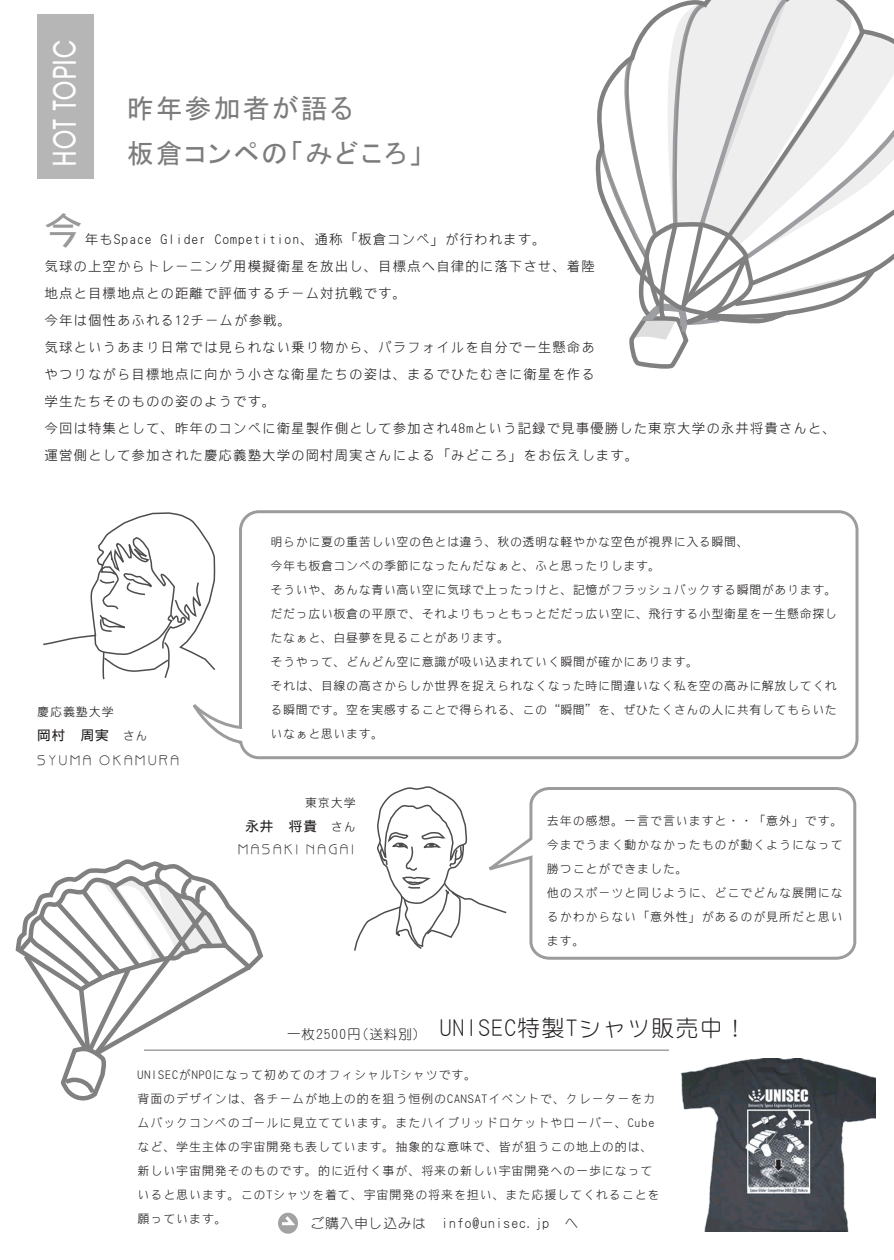
<style>
.page{position:relative;width:894px;height:1260px;background:#fff}
.page>*{position:absolute;margin:0;border:0;box-sizing:border-box;transform-origin:0 0}
.t1{font:37.5px "DF Gothic P W5 WIN RKSJ H";color:#999}
.t2{font:100 30px "Atilla";letter-spacing:.05em;color:#fff}
.t3{font:27px/45px "MS P Gothic";letter-spacing:.075em;color:#7c7c7c}
.t4{font:22.5px "DF Maru Gothic Lt WIN RKSJ H";letter-spacing:.075em;color:#231f20}
.t5{font:13.5px/27px "DF Gothic P W3 WIN RKSJ H";letter-spacing:.075em;color:#231f20}
.t6{font:13.5px "DF Maru Gothic Lt WIN RKSJ H";letter-spacing:.075em;color:#231f20}
.t7{font:13.5px "Basque";letter-spacing:.2em;color:#231f20}
.t8{font:13.5px "DF Gothic P W5 WIN RKSJ H";letter-spacing:.075em;color:#231f20}
.t9{font:12px/24px "DF Gothic P W3 WIN RKSJ H";letter-spacing:.075em;color:#231f20}
.t10{font:12px/24px "DF Gothic P W3 WIN RKSJ H";letter-spacing:.05em;color:#231f20}
.s1{font-family:"DF Gothic P W3 WIN RKSJ H";font-size:12px}
</style>
<div class="page">
<img style="left:681px;top:1059px;width:194px;height:172px">
<hr style="left:144px;top:1049px;width:525px;height:2px;background:#a2a2a2">
<div style="left:278px;top:1213px;width:20px;height:21px;background:#a2a2a2;border-radius:50%"></div>
<svg style="left:279px;top:1213px;width:19px;height:14px"></svg>
<svg style="left:508px;top:787px;width:349px;height:173px"></svg>
<svg style="left:193px;top:510px;width:666px;height:250px"></svg>
<div style="left:37px;top:14px;width:57px;height:165px;background:#b6b6b6"></div>
<svg style="left:595px;top:0;width:299px;height:369px"></svg>
<svg style="left:15px;top:859px;width:250px;height:242px"></svg>
<svg style="left:354px;top:786px;width:154px;height:165px"></svg>
<svg style="left:43px;top:512px;width:174px;height:186px"></svg>
<h2 class="t2" style="left:45px;top:166px;width:127px;rotate:-90deg">HOT TOPIC</h2>
<h3 class="t3" style="left:127px;top:86px;width:297px">昨年参加者が語る<br>板倉コンペの「みどころ」</h3>
<h1 class="t1" style="left:45px;top:212px;width:39px">今</h1>
<p class="t5" style="left:45px;top:226px;width:793px;text-indent:40px">年もSpace Glider Competition、通称「板倉コンペ」が行われます。<br>気球の上空からトレーニング用模擬衛星を放出し、目標点へ自律的に落下させ、着陸<br>地点と目標地点との距離で評価するチーム対抗戦です。<br>今年は個性あふれる12チームが参戦。<br>気球というあまり日常では見られない乗り物から、パラフォイルを自分で一生懸命あ<br>やつりながら目標地点に向かう小さな衛星たちの姿は、まるでひたむきに衛星を作る<br>学生たちそのものの姿のようです。<br>今回は特集として、昨年のコンペに衛星製作側として参加され48mという記録で見事優勝した東京大学の永井将貴さんと、運営側として参加された慶応義塾大学の岡村周実さんによる「みどころ」をお伝えします。</p>
<p class="t9" style="left:37px;top:700px;width:78px">慶応義塾大学</p>
<p class="t8" style="left:37px;top:729px;width:112px">岡村 周実 <span class="s1">さん</span></p>
<p class="t7" style="left:37px;top:753px;width:143px">SYUMA OKAMURA</p>
<p class="t10" style="left:271px;top:529px;width:568px">明らかに夏の重苦しい空の色とは違う、秋の透明な軽やかな空色が視界に入る瞬間、<br>今年も板倉コンペの季節になったんだなぁと、ふと思ったりします。<br>そういや、あんな青い高い空に気球で上ったっけと、記憶がフラッシュバックする瞬間があります。だだっ広い板倉の平原で、それよりもっともっとだだっ広い空に、飛行する小型衛星を一生懸命探したなぁと、白昼夢を見ることがあります。<br>そうやって、どんどん空に意識が吸い込まれていく瞬間が確かにあります。<br>それは、目線の高さからしか世界を捉えられなくなった時に間違いなく私を空の高みに解放してくれる瞬間です。空を実感することで得られる、この“瞬間”を、ぜひたくさんの人に共有してもらいたいなぁと思います。</p>
<p class="t9" style="left:305px;top:790px;width:52px">東京大学</p>
<p class="t8" style="left:245px;top:819px;width:112px">永井 将貴 <span class="s1">さん</span></p>
<p class="t7" style="left:238px;top:843px;width:117px">MASAKI NAGAI</p>
<p class="t9" style="left:547px;top:809px;width:297px">去年の感想。一言で言いますと・・「意外」です。今までうまく動かなかったものが動くようになって勝つことができました。<br>他のスポーツと同じように、どこでどんな展開になるかわからない「意外性」があるのが見所だと思います。</p>
<h3 class="t4" style="left:440px;top:1017px;width:308px">UNISEC特製Tシャツ販売中！</h3>
<p class="t9" style="left:138px;top:1063px;width:524px">UNISECがNPOになって初めてのオフィシャルTシャツです。<br>背面のデザインは、各チームが地上の的を狙う恒例のCANSATイベントで、クレーターをカムバックコンペのゴールに見立てています。またハイブリッドロケットやローバー、Cubeなど、学生主体の宇宙開発も表しています。抽象的な意味で、皆が狙うこの地上の的は、新しい宇宙開発そのものです。的に近付く事が、将来の新しい宇宙開発への一歩になっていると思います。このTシャツを着て、宇宙開発の将来を担い、また応援してくれることを願っています。</p>
<p class="t6" style="left:287px;top:1027px;width:134px">一枚2500円(送料別)</p>
<p class="t6" style="left:311px;top:1216px;width:269px">ご購入申し込みは info@unisec.jp へ</p>
</div>
